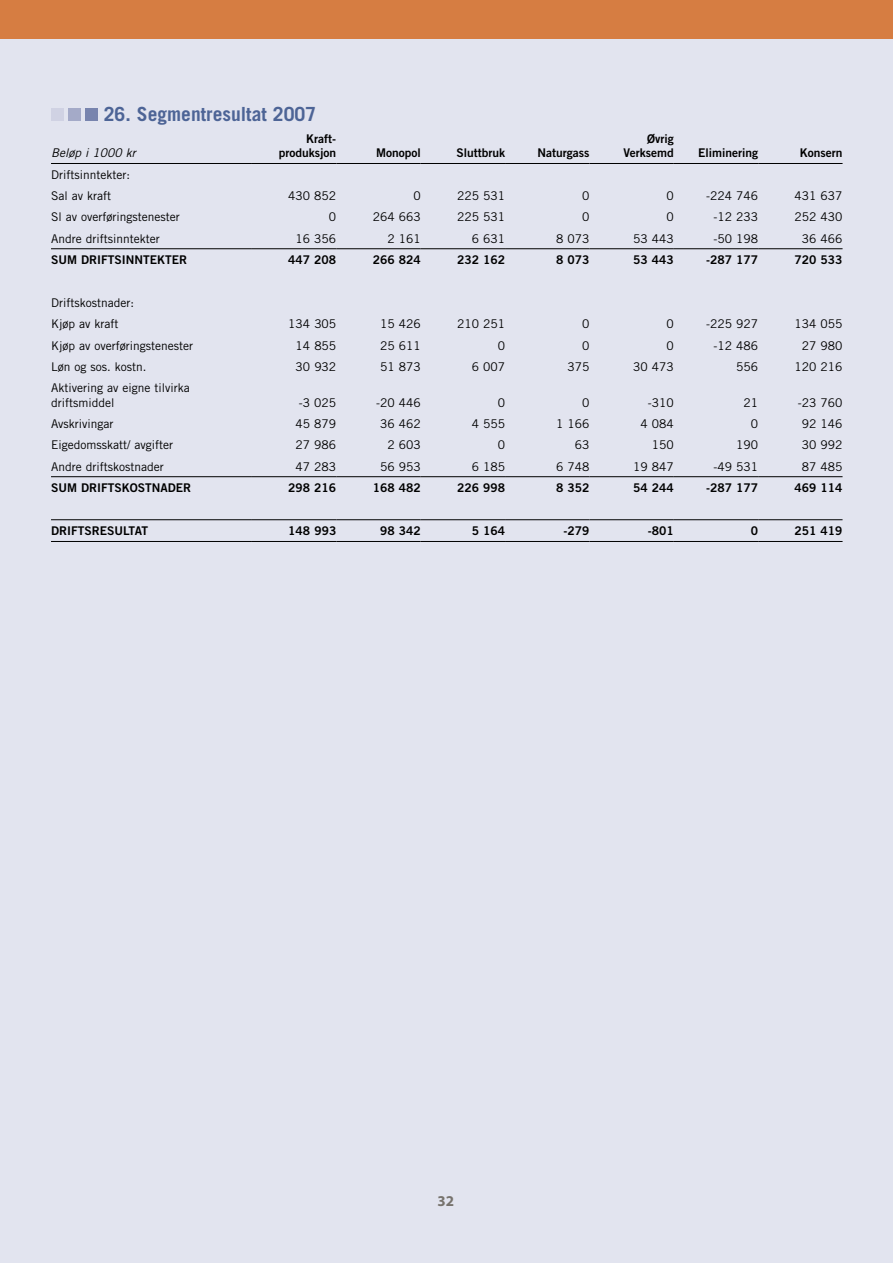
<style>
.page{position:relative;width:893px;height:1263px;background:#e2e4ef}
.page>*{position:absolute;margin:0;border:0;box-sizing:border-box;transform-origin:0 0}
.t1{font:700 19.5px "Trade Gothic";color:#4d6496}
.t2{font:700 15px "Myriad";color:#77736d}
.t3{font:12px/21.3px "Trade Gothic";color:#000}
.t4{font:12px/14.4px "Trade Gothic Bold Two";color:#000;text-align:right}
.t5{font:italic 12px "Trade Gothic";color:#000}
</style>
<div class="page">
<div style="left:0;top:0;width:893px;height:38px;background:#d67d42"></div>
<div style="left:51px;top:109px;width:13px;height:12px;background:#d0d2e3"></div>
<div style="left:68px;top:109px;width:13px;height:12px;background:#a4aac8"></div>
<div style="left:85px;top:109px;width:13px;height:12px;background:#7884ae"></div>
<hr style="left:51px;top:248px;width:201px;height:1px;background:#000">
<hr style="left:252px;top:248px;width:84px;height:1px;background:#000">
<hr style="left:336px;top:248px;width:85px;height:1px;background:#000">
<hr style="left:421px;top:248px;width:84px;height:1px;background:#000">
<hr style="left:505px;top:248px;width:84px;height:1px;background:#000">
<hr style="left:589px;top:248px;width:85px;height:1px;background:#000">
<hr style="left:674px;top:248px;width:84px;height:1px;background:#000">
<hr style="left:758px;top:248px;width:84px;height:1px;background:#000">
<hr style="left:51px;top:476px;width:201px;height:1px;background:#000">
<hr style="left:252px;top:476px;width:84px;height:1px;background:#000">
<hr style="left:336px;top:476px;width:85px;height:1px;background:#000">
<hr style="left:421px;top:476px;width:84px;height:1px;background:#000">
<hr style="left:505px;top:476px;width:84px;height:1px;background:#000">
<hr style="left:589px;top:476px;width:85px;height:1px;background:#000">
<hr style="left:674px;top:476px;width:84px;height:1px;background:#000">
<hr style="left:758px;top:476px;width:84px;height:1px;background:#000">
<hr style="left:51px;top:519px;width:201px;height:1px;background:#000">
<hr style="left:252px;top:519px;width:84px;height:1px;background:#000">
<hr style="left:336px;top:519px;width:85px;height:1px;background:#000">
<hr style="left:421px;top:519px;width:84px;height:1px;background:#000">
<hr style="left:505px;top:519px;width:84px;height:1px;background:#000">
<hr style="left:589px;top:519px;width:85px;height:1px;background:#000">
<hr style="left:674px;top:519px;width:84px;height:1px;background:#000">
<hr style="left:758px;top:519px;width:84px;height:1px;background:#000">
<hr style="left:51px;top:541px;width:201px;height:1px;background:#000">
<hr style="left:252px;top:541px;width:84px;height:1px;background:#000">
<hr style="left:336px;top:541px;width:85px;height:1px;background:#000">
<hr style="left:421px;top:541px;width:84px;height:1px;background:#000">
<hr style="left:505px;top:541px;width:84px;height:1px;background:#000">
<hr style="left:589px;top:541px;width:85px;height:1px;background:#000">
<hr style="left:674px;top:541px;width:84px;height:1px;background:#000">
<hr style="left:758px;top:541px;width:84px;height:1px;background:#000">
<hr style="left:51px;top:163px;width:201px;height:1px;background:#000">
<hr style="left:252px;top:163px;width:84px;height:1px;background:#000">
<hr style="left:336px;top:163px;width:85px;height:1px;background:#000">
<hr style="left:421px;top:163px;width:84px;height:1px;background:#000">
<hr style="left:505px;top:163px;width:84px;height:1px;background:#000">
<hr style="left:589px;top:163px;width:85px;height:1px;background:#000">
<hr style="left:674px;top:163px;width:84px;height:1px;background:#000">
<hr style="left:758px;top:163px;width:84px;height:1px;background:#000">
<h1 class="t1" style="left:104px;top:102px;width:214px">26. Segmentresultat 2007</h1>
<p class="t5" style="left:51px;top:146px;width:86px">Beløp i 1000 kr</p>
<p class="t4" style="left:279px;top:131px;width:59px">Kraft&shy;produksjon</p>
<p class="t4" style="left:376px;top:146px;width:46px">Monopol</p>
<p class="t4" style="left:456px;top:146px;width:50px">Sluttbruk</p>
<p class="t4" style="left:537px;top:146px;width:53px">N aturgass</p>
<p class="t4" style="left:624px;top:131px;width:52px">Øvrig<br>Verksemd</p>
<p class="t4" style="left:698px;top:146px;width:62px">Eliminering</p>
<p class="t4" style="left:800px;top:146px;width:44px">Konsern</p>
<p class="t3" style="left:51px;top:164px;width:80px">Driftsinntekter:<br>Sal av kraft</p>
<p class="t3" style="left:288px;top:185px;width:50px">430 852</p>
<p class="t3" style="left:413px;top:185px;width:9px">0</p>
<p class="t3" style="left:457px;top:185px;width:50px">225 531</p>
<p class="t3" style="left:582px;top:185px;width:9px">0</p>
<p class="t3" style="left:666px;top:185px;width:9px">0</p>
<p class="t3" style="left:706px;top:185px;width:54px">-224 746</p>
<p class="t3" style="left:794px;top:185px;width:50px">431 637</p>
<p class="t3" style="left:51px;top:206px;width:130px">Sl av overføringstenester</p>
<p class="t3" style="left:329px;top:206px;width:9px">0</p>
<p class="t3" style="left:373px;top:206px;width:50px">264 663</p>
<p class="t3" style="left:457px;top:206px;width:50px">225 531</p>
<p class="t3" style="left:582px;top:206px;width:9px">0</p>
<p class="t3" style="left:666px;top:206px;width:9px">0</p>
<p class="t3" style="left:713px;top:206px;width:46px">-12 233</p>
<p class="t3" style="left:794px;top:206px;width:50px">252 430</p>
<p class="t3" style="left:51px;top:228px;width:110px">Andre driftsinntekter</p>
<p class="t3" style="left:296px;top:228px;width:42px">16 356</p>
<p class="t3" style="left:387px;top:228px;width:35px">2 161</p>
<p class="t3" style="left:472px;top:228px;width:35px">6 631</p>
<p class="t3" style="left:556px;top:228px;width:35px">8 073</p>
<p class="t3" style="left:633px;top:228px;width:42px">53 443</p>
<p class="t3" style="left:713px;top:228px;width:46px">-50 198</p>
<p class="t3" style="left:802px;top:228px;width:42px">36 466</p>
<p class="t4" style="left:51px;top:253px;width:10px">SUM</p>
<p class="t4" style="left:81px;top:253px;width:8px">DRIFTSINNTE</p>
<p class="t4" style="left:157px;top:253px;width:17px">KTER</p>
<p class="t4" style="left:288px;top:253px;width:50px">447 208</p>
<p class="t4" style="left:373px;top:253px;width:50px">266 824</p>
<p class="t4" style="left:457px;top:253px;width:50px">232 162</p>
<p class="t4" style="left:556px;top:253px;width:35px">8 073</p>
<p class="t4" style="left:633px;top:253px;width:42px">53 443</p>
<p class="t4" style="left:706px;top:253px;width:54px">-287 177</p>
<p class="t4" style="left:795px;top:253px;width:50px">720 533</p>
<p class="t3" style="left:51px;top:292px;width:84px">Driftskostnader:<br>Kjøp av kraft</p>
<p class="t3" style="left:288px;top:313px;width:50px">134 305</p>
<p class="t3" style="left:380px;top:313px;width:42px">15 426</p>
<p class="t3" style="left:457px;top:313px;width:50px">210 251</p>
<p class="t3" style="left:582px;top:313px;width:9px">0</p>
<p class="t3" style="left:666px;top:313px;width:9px">0</p>
<p class="t3" style="left:706px;top:313px;width:54px">-225 927</p>
<p class="t3" style="left:795px;top:313px;width:50px">134 055</p>
<p class="t3" style="left:51px;top:335px;width:144px">Kjøp av overføringstenester</p>
<p class="t3" style="left:296px;top:335px;width:42px">14 855</p>
<p class="t3" style="left:380px;top:335px;width:42px">25 611</p>
<p class="t3" style="left:498px;top:335px;width:9px">0</p>
<p class="t3" style="left:582px;top:335px;width:9px">0</p>
<p class="t3" style="left:666px;top:335px;width:9px">0</p>
<p class="t3" style="left:713px;top:335px;width:46px">-12 486</p>
<p class="t3" style="left:802px;top:335px;width:42px">27 980</p>
<p class="t3" style="left:51px;top:356px;width:97px">Løn og sos. kostn.</p>
<p class="t3" style="left:296px;top:356px;width:42px">30 932</p>
<p class="t3" style="left:380px;top:356px;width:42px">51 873</p>
<p class="t3" style="left:472px;top:356px;width:35px">6 007</p>
<p class="t3" style="left:567px;top:356px;width:23px">375</p>
<p class="t3" style="left:633px;top:356px;width:42px">30 473</p>
<p class="t3" style="left:736px;top:356px;width:23px">556</p>
<p class="t3" style="left:794px;top:356px;width:50px">120 216</p>
<p class="t3" style="left:51px;top:381px;width:140px;line-height:14.4px">Aktivering av eigne tilvirka driftsmiddel</p>
<p class="t3" style="left:299px;top:392px;width:39px">-3 025</p>
<p class="t3" style="left:376px;top:392px;width:46px">-20 446</p>
<p class="t3" style="left:498px;top:392px;width:9px">0</p>
<p class="t3" style="left:582px;top:392px;width:9px">0</p>
<p class="t3" style="left:648px;top:392px;width:27px">-310</p>
<p class="t3" style="left:743px;top:392px;width:16px">21</p>
<p class="t3" style="left:798px;top:392px;width:46px">-23 760</p>
<p class="t3" style="left:51px;top:413px;width:64px">Avskrivingar</p>
<p class="t3" style="left:296px;top:413px;width:42px">45 879</p>
<p class="t3" style="left:380px;top:413px;width:42px">36 462</p>
<p class="t3" style="left:472px;top:413px;width:35px">4 555</p>
<p class="t3" style="left:556px;top:413px;width:35px">1 166</p>
<p class="t3" style="left:640px;top:413px;width:35px">4 084</p>
<p class="t3" style="left:751px;top:413px;width:9px">0</p>
<p class="t3" style="left:802px;top:413px;width:42px">92 146</p>
<p class="t3" style="left:51px;top:434px;width:123px">Eigedomsskatt/ avgifter</p>
<p class="t3" style="left:296px;top:434px;width:42px">27 986</p>
<p class="t3" style="left:387px;top:434px;width:35px">2 603</p>
<p class="t3" style="left:498px;top:434px;width:9px">0</p>
<p class="t3" style="left:575px;top:434px;width:16px">63</p>
<p class="t3" style="left:652px;top:434px;width:23px">150</p>
<p class="t3" style="left:736px;top:434px;width:23px">190</p>
<p class="t3" style="left:802px;top:434px;width:42px">30 992</p>
<p class="t3" style="left:51px;top:456px;width:114px">Andre driftskostnader</p>
<p class="t3" style="left:296px;top:456px;width:42px">47 283</p>
<p class="t3" style="left:380px;top:456px;width:42px">56 953</p>
<p class="t3" style="left:472px;top:456px;width:35px">6 185</p>
<p class="t3" style="left:556px;top:456px;width:35px">6 748</p>
<p class="t3" style="left:633px;top:456px;width:42px">19 847</p>
<p class="t3" style="left:713px;top:456px;width:46px">-49 531</p>
<p class="t3" style="left:802px;top:456px;width:42px">87 485</p>
<p class="t4" style="left:51px;top:481px;width:142px">Sum Driftskostnader</p>
<p class="t4" style="left:288px;top:481px;width:50px">298 216</p>
<p class="t4" style="left:373px;top:481px;width:50px">168 482</p>
<p class="t4" style="left:457px;top:481px;width:50px">226 998</p>
<p class="t4" style="left:556px;top:481px;width:35px">8 352</p>
<p class="t4" style="left:633px;top:481px;width:42px">54 244</p>
<p class="t4" style="left:706px;top:481px;width:54px">-287 177</p>
<p class="t4" style="left:795px;top:481px;width:50px">469 114</p>
<p class="t4" style="left:51px;top:524px;width:98px">Driftsresultat</p>
<p class="t4" style="left:288px;top:524px;width:50px">148 993</p>
<p class="t4" style="left:380px;top:524px;width:42px">98 342</p>
<p class="t4" style="left:472px;top:524px;width:35px">5 164</p>
<p class="t4" style="left:563px;top:524px;width:27px">-279</p>
<p class="t4" style="left:648px;top:524px;width:27px">-801</p>
<p class="t4" style="left:751px;top:524px;width:9px">0</p>
<p class="t4" style="left:795px;top:524px;width:50px">251 419</p>
<p class="t2" style="left:437px;top:1193px;width:18px">32</p>
</div>
